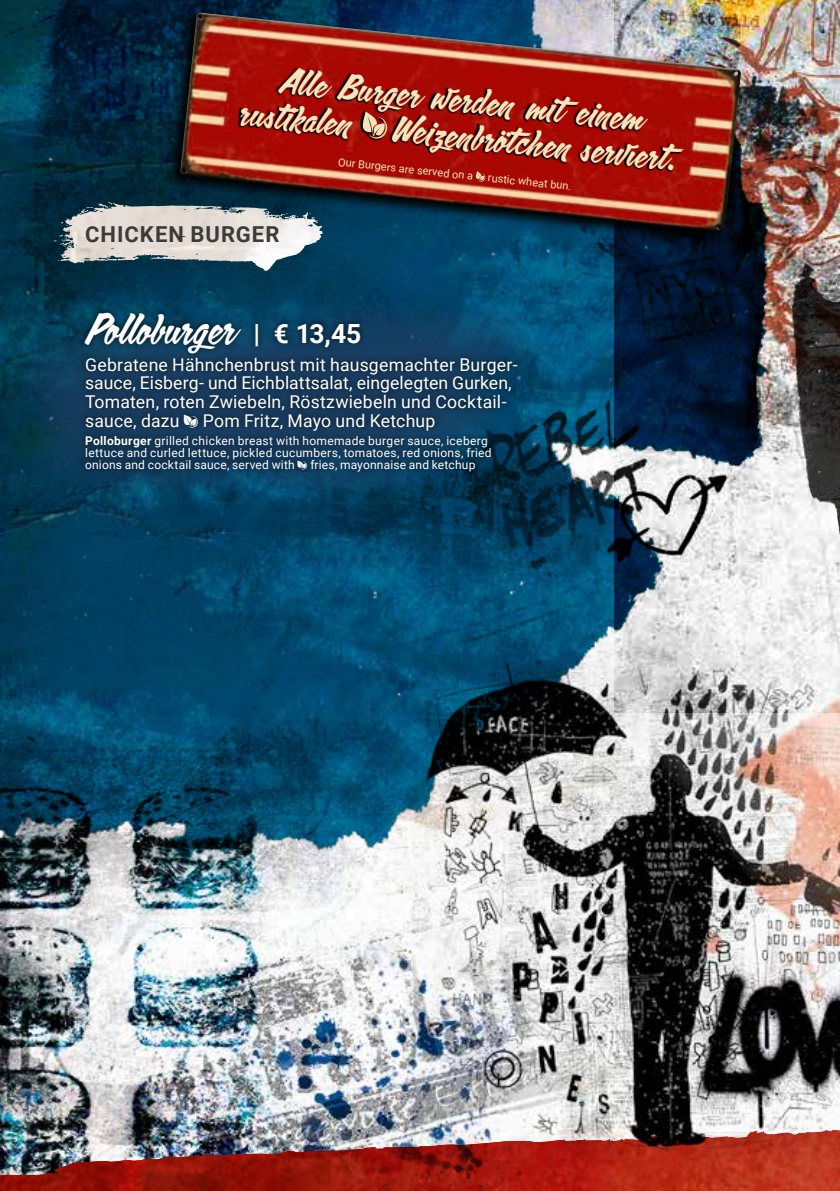
<style>
.page{position:relative;width:840px;height:1191px;background:#fff}
.page>*{position:absolute;margin:0;border:0;box-sizing:border-box;transform-origin:0 0}
.t1{font:39.6px "Calgary Script OT";letter-spacing:.01em;color:#fff}
.t2{font:34px/36px "Calgary Script OT";color:#f3e5bc}
.t3{font:700 22px "Roboto";letter-spacing:.045em;color:#3b3b3a}
.t4{font:17.6px/18.6px "Roboto";letter-spacing:.01em;color:#fff}
.t5{font:12px/12px "Roboto";letter-spacing:.02em;color:#fff}
.t6{font:11px "Roboto";color:#f3e5bc}
.s1{font-family:"Roboto";font-weight:700;font-size:26.4px}
.s2{font-family:"Celona Pikto Extrablatt"}
.s3{font-weight:700}
</style>
<div class="page">
<img style="left:0;top:882px;width:839px;height:219px">
<img style="left:0;top:0;width:839px;height:882px">
<img style="left:614px;top:0;width:225px;height:710px">
<svg style="left:164px;top:9px;width:579px;height:237px;background:#38596c"></svg>
<img style="left:179px;top:13px;width:562px;height:220px">
<svg style="left:475px;top:180px;width:10px;height:2px"></svg>
<svg style="left:236px;top:61px;width:451px;height:119px;background:#98110a"></svg>
<svg style="left:362px;top:112px;width:25px;height:27px"></svg>
<svg style="left:0;top:297px;width:546px;height:202px;background:#033e5b"></svg>
<img style="left:0;top:1101px;width:839px;height:90px">
<div style="left:79px;top:306px;width:444px;height:172px;background:#000;opacity:.75"></div>
<img style="left:68px;top:201px;width:48px;height:19px">
<h2 class="t2" style="left:245px;top:59px;width:402px;text-indent:38px;rotate:6deg">Alle Burger werden mit einem rustikalen</h2>
<h2 class="t2" style="left:394px;top:111px;width:286px;rotate:6deg">Weizenbrötchen serviert.</h2>
<p class="t6" style="left:339px;top:154px;width:137px;rotate:6deg">Our Burgers are served on a</p>
<p class="t6" style="left:488px;top:170px;width:85px;rotate:6deg">rustic wheat bun.</p>
<h3 class="t3" style="left:85px;top:219px;width:196px">CHICKEN BURGER</h3>
<h1 class="t1" style="left:85px;top:304px;width:278px">Polloburger <span class="s1">| € 13,45</span></h1>
<h3 class="t4" style="left:85px;top:354px;width:434px">Gebratene Hähnchenbrust mit hausgemachter Burger&shy;sauce, Eisberg- und Eichblattsalat, eingelegten Gurken, Tomaten, roten Zwiebeln, Röstzwiebeln und Cocktail&shy;sauce, dazu <span class="s2">V</span> Pom Fritz, Mayo und Ketchup</h3>
<p class="t5" style="left:85px;top:434px;width:407px"><span class="s3">Polloburger</span> grilled chicken breast with homemade burger sauce, iceberg lettuce and curled lettuce, pickled cucumbers, tomatoes, red onions, fried onions and cocktail sauce, served with <span class="s2">V</span> fries, mayonnaise and ketchup</p>
</div>
